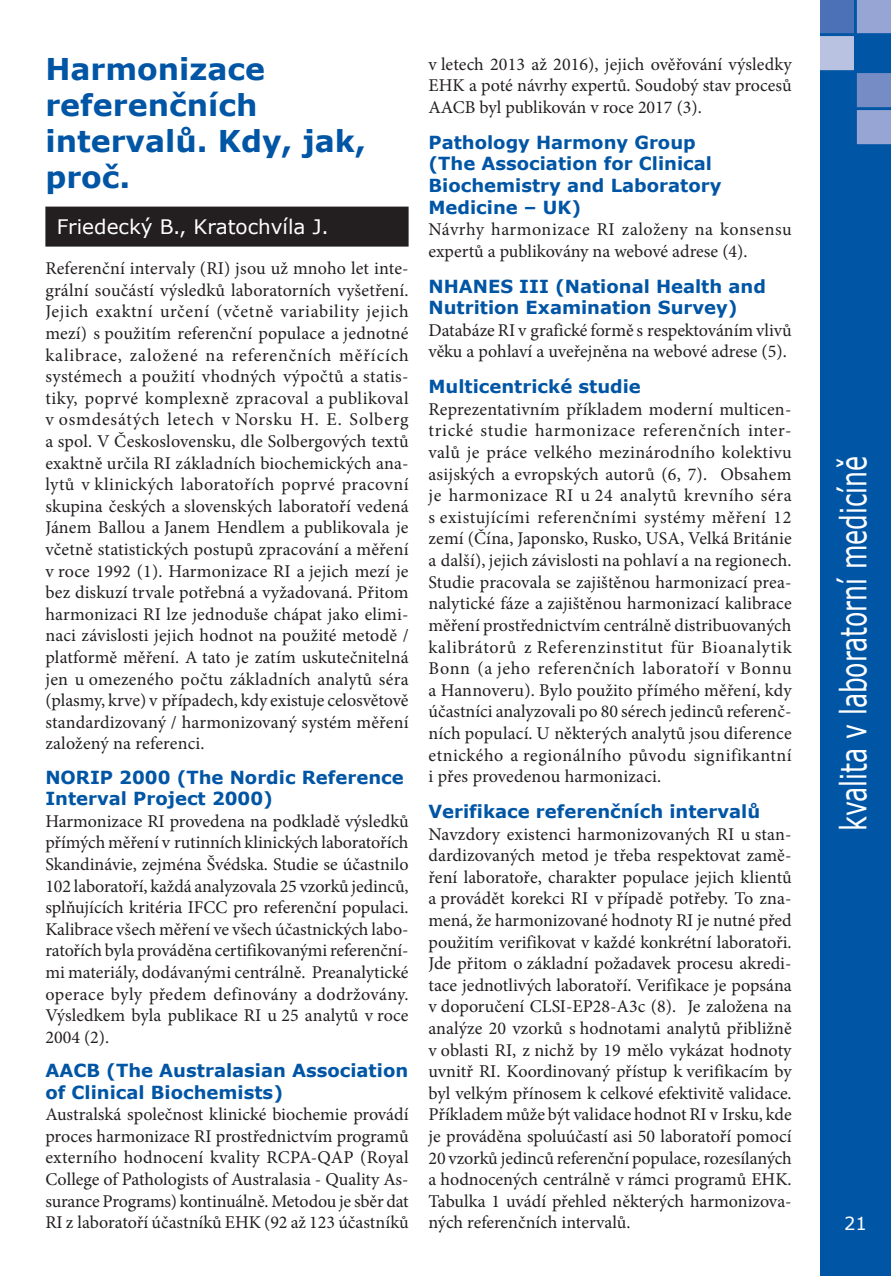
<style>
.page{position:relative;width:891px;height:1276px;background:#fff}
.page>*{position:absolute;margin:0;border:0;box-sizing:border-box;transform-origin:0 0}
.t1{font:36px "Verdana";color:#fff;scale:.7 1}
.t2{font:700 30px/36px "Verdana";color:#0155a5}
.t3{font:20px "Verdana";color:#fff}
.t4{font:18px/21.6px "Minion Pro";color:#231f20;text-align:justify}
.t5{font:700 18px/21.6px "Verdana";color:#0155a5}
.t6{font:18px "Verdana";color:#fff}
</style>
<div class="page">
<div style="left:820px;top:0;width:70px;height:1276px;background:#0155a5"></div>
<div style="left:45px;top:207px;width:363px;height:40px;background:#231f20"></div>
<h2 class="t2" style="left:45px;top:50px;width:322px">Harmonizace referenčních intervalů. Kdy, jak, proč.</h2>
<p class="t3" style="left:57px;top:213px;width:273px">Friedecký B., Kratochvíla J.</p>
<p class="t4" style="left:45px;top:258px;width:365px">Referenční intervaly (RI) jsou už mnoho let inte&shy;grální součástí výsledků laboratorních vyšetření.<br>Jejich exaktní určení (včetně variability jejich mezí) s použitím referenční populace a jednotné kalibrace, založené na referenčních měřících systémech a použití vhodných výpočtů a statis&shy;tiky, poprvé komplexně zpracoval a publikoval v osmdesátých letech v Norsku H. E. Solberg a spol. V Československu, dle Solbergových textů exaktně určila RI základních biochemických ana&shy;lytů v klinických laboratořích poprvé pracovní skupina českých a slovenských laboratoří vedená Jánem Ballou a Janem Hendlem a publikovala je včetně statistických postupů zpracování a měření v roce 1992 (1). Harmonizace RI a jejich mezí je bez diskuzí trvale potřebná a vyžadovaná. Přitom harmonizaci RI lze jednoduše chápat jako elimi&shy;naci závislosti jejich hodnot na použité metodě / platformě měření. A tato je zatím uskutečnitelná jen u omezeného počtu základních analytů séra (plasmy, krve) v případech, kdy existuje celosvětově standardizovaný / harmonizovaný systém měření založený na referenci.</p>
<p class="t5" style="left:45px;top:766px;width:359px">NORIP 2000 (The Nordic Reference<br>Interval Project 2000)</p>
<p class="t4" style="left:45px;top:810px;width:364px">Harmonizace RI provedena na podkladě výsledků přímých měření v rutinních klinických laboratořích Skandinávie, zejména Švédska. Studie se účastnilo 102 laboratoří, každá analyzovala 25 vzorků jedinců, splňujících kritéria IFCC pro referenční populaci.<br>Kalibrace všech měření ve všech účastnických labo&shy;ratořích byla prováděna certifikovanými referenční&shy;mi materiály, dodávanými centrálně. Preanalytické operace byly předem definovány a dodržovány.<br>Výsledkem byla publikace RI u 25 analytů v roce 2004 (2).</p>
<p class="t5" style="left:45px;top:1059px;width:364px">AACB (The Australasian Association of Clinical Biochemists)</p>
<p class="t4" style="left:45px;top:1103px;width:364px">Australská společnost klinické biochemie provádí proces harmonizace RI prostřednictvím programů externího hodnocení kvality RCPA-QAP (Royal College of Pathologists of Australasia - Quality As&shy;surance Programs) kontinuálně. Metodou je sběr dat RI z laboratoří účastníků EHK (92 až 123 účastníků</p>
<p class="t4" style="left:428px;top:53px;width:364px">v letech 2013 až 2016), jejich ověřování výsledky EHK a poté návrhy expertů. Soudobý stav procesů AACB byl publikován v roce 2017 (3).</p>
<p class="t5" style="left:428px;top:131px;width:294px">Pathology Harmony Group (The Association for Clinical<br>Biochemistry and Laboratory<br>Medicine – UK)</p>
<p class="t4" style="left:428px;top:219px;width:364px">Návrhy harmonizace RI založeny na konsensu expertů a publikovány na webové adrese (4).</p>
<p class="t5" style="left:428px;top:275px;width:339px">NHANES III (National Health and<br>Nutrition Examination Survey)</p>
<p class="t4" style="left:428px;top:319px;width:364px">Databáze RI v grafické formě s respektováním vlivů věku a pohlaví a uveřejněna na webové adrese (5).</p>
<p class="t5" style="left:428px;top:375px;width:214px">Multicentrické studie</p>
<p class="t4" style="left:428px;top:398px;width:365px">Reprezentativním příkladem moderní multicen&shy;trické studie harmonizace referenčních inter&shy;valů je práce velkého mezinárodního kolektivu asijských a evropských autorů (6, 7). Obsahem je harmonizace RI u 24 analytů krevního séra s existujícími referenčními systémy měření 12 zemí (Čína, Japonsko, Rusko, USA, Velká Británie a další), jejich závislosti na pohlaví a na regionech.<br>Studie pracovala se zajištěnou harmonizací prea&shy;nalytické fáze a zajištěnou harmonizací kalibrace měření prostřednictvím centrálně distribuovaných kalibrátorů z Referenzinstitut für Bioanalytik Bonn (a jeho referenčních laboratoří v Bonnu a Hannoveru). Bylo použito přímého měření, kdy účastníci analyzovali po 80 sérech jedinců referenč&shy;ních populací. U některých analytů jsou diference etnického a regionálního původu signifikantní i přes provedenou harmonizaci.</p>
<p class="t5" style="left:428px;top:800px;width:333px">Verifikace referenčních intervalů</p>
<p class="t4" style="left:428px;top:823px;width:365px">Navzdory existenci harmonizovaných RI u stan&shy;dardizovaných metod je třeba respektovat zamě&shy;ření laboratoře, charakter populace jejich klientů a provádět korekci RI v případě potřeby. To zna&shy;mená, že harmonizované hodnoty RI je nutné před použitím verifikovat v každé konkrétní laboratoři.<br>Jde přitom o základní požadavek procesu akredi&shy;tace jednotlivých laboratoří. Verifikace je popsána v doporučení CLSI-EP28-A3c (8). Je založena na analýze 20 vzorků s hodnotami analytů přibližně v oblasti RI, z nichž by 19 mělo vykázat hodnoty uvnitř RI. Koordinovaný přístup k verifikacím by byl velkým přínosem k celkové efektivitě validace.<br>Příkladem může být validace hodnot RI v Irsku, kde je prováděna spoluúčastí asi 50 laboratoří pomocí 20 vzorků jedinců referenční populace, rozesílaných a hodnocených centrálně v rámci programů EHK.<br>Tabulka 1 uvádí přehled některých harmonizova&shy;ných referenčních intervalů.</p>
<h1 class="t1" style="left:828px;top:831px;width:538px;rotate:-90deg">kvalita v laboratorní medicíně</h1>
<p class="t6" style="left:843px;top:1211px;width:24px">21</p>
</div>
